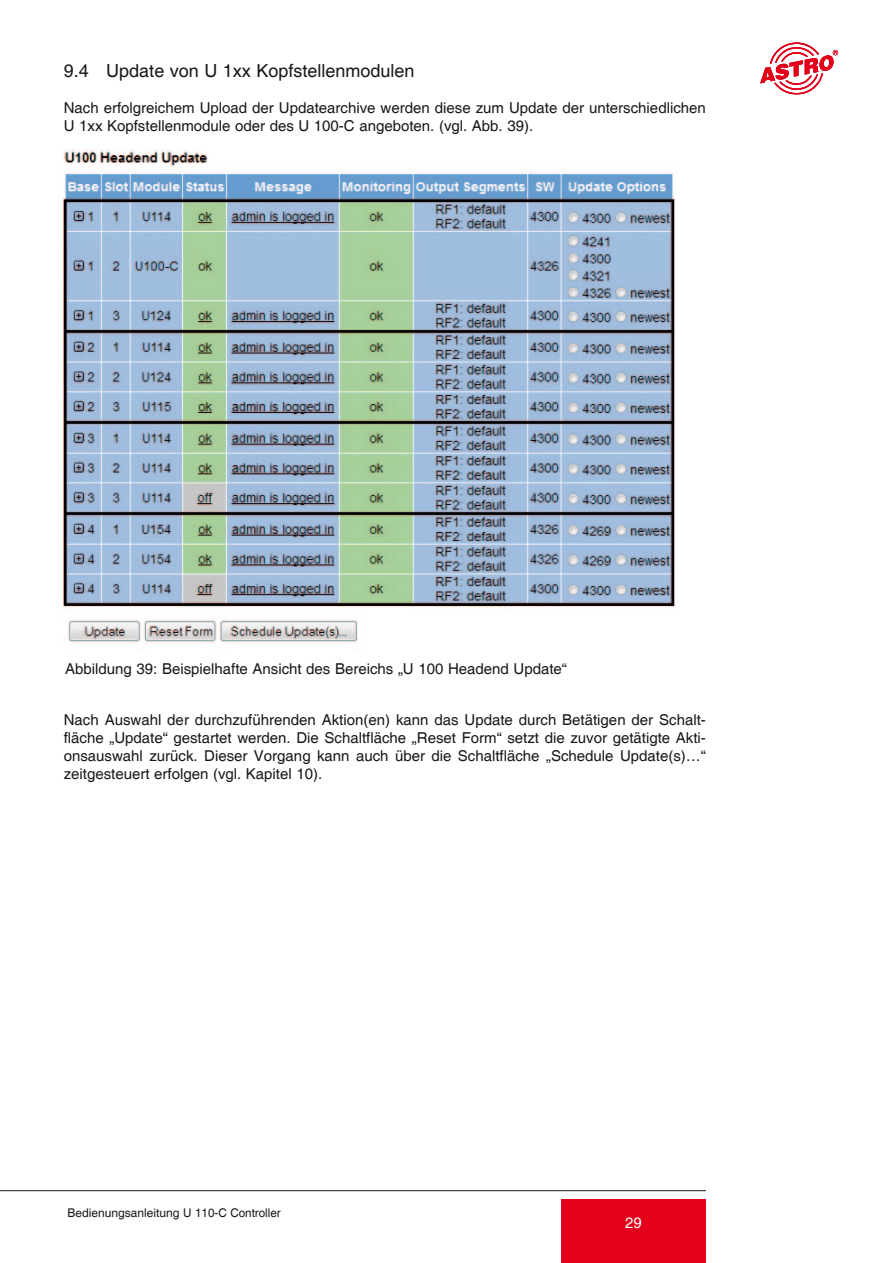
<style>
.page{position:relative;width:893px;height:1263px;background:#fff}
.page>*{position:absolute;margin:0;border:0;box-sizing:border-box;transform-origin:0 0}
.t1{font:18px "Helvetica";color:#1a171c}
.t2{font:15px/18px "Helvetica";color:#1a171c}
.t3{font:15px "Helvetica";color:#fff}
.t4{font:12px "Helvetica";color:#1a171c}
</style>
<div class="page">
<div style="left:561px;top:1199px;width:145px;height:64px;background:#e2001a"></div>
<svg style="left:760px;top:43px;width:78px;height:52px"></svg>
<hr style="left:0;top:1190px;width:706px;height:1px;background:#1a171c">
<img style="left:64px;top:149px;width:612px;height:494px">
<p class="t1" style="left:64px;top:60px;width:352px">9.4 Update von U 1xx Kopfstellenmodulen</p>
<p class="t2" style="left:64px;top:99px;width:644px">Nach erfolgreichem Upload der Updatearchive werden diese zum Update der unterschiedlichen<br>U 1xx Kopfstellenmodule oder des U 100-C angeboten. (vgl. Abb. 39).</p>
<p class="t2" style="left:65px;top:660px;width:503px">Abbildung 39: Beispielhafte Ansicht des Bereichs „U 100 Headend Update“</p>
<p class="t2" style="left:64px;top:711px;width:644px;text-align:justify">Nach Auswahl der durchzuführenden Aktion(en) kann das Update durch Betätigen der Schalt&shy;fläche „Update“ gestartet werden. Die Schaltfläche „Reset Form“ setzt die zuvor getätigte Akti&shy;onsauswahl zurück. Dieser Vorgang kann auch über die Schaltfläche „Schedule Update(s)…“ zeitgesteuert erfolgen (vgl. Kapitel 10).</p>
<p class="t4" style="left:67px;top:1206px;width:215px">Bedienungsanleitung U 110-C Controller</p>
<p class="t3" style="left:625px;top:1214px;width:18px">29</p>
</div>
